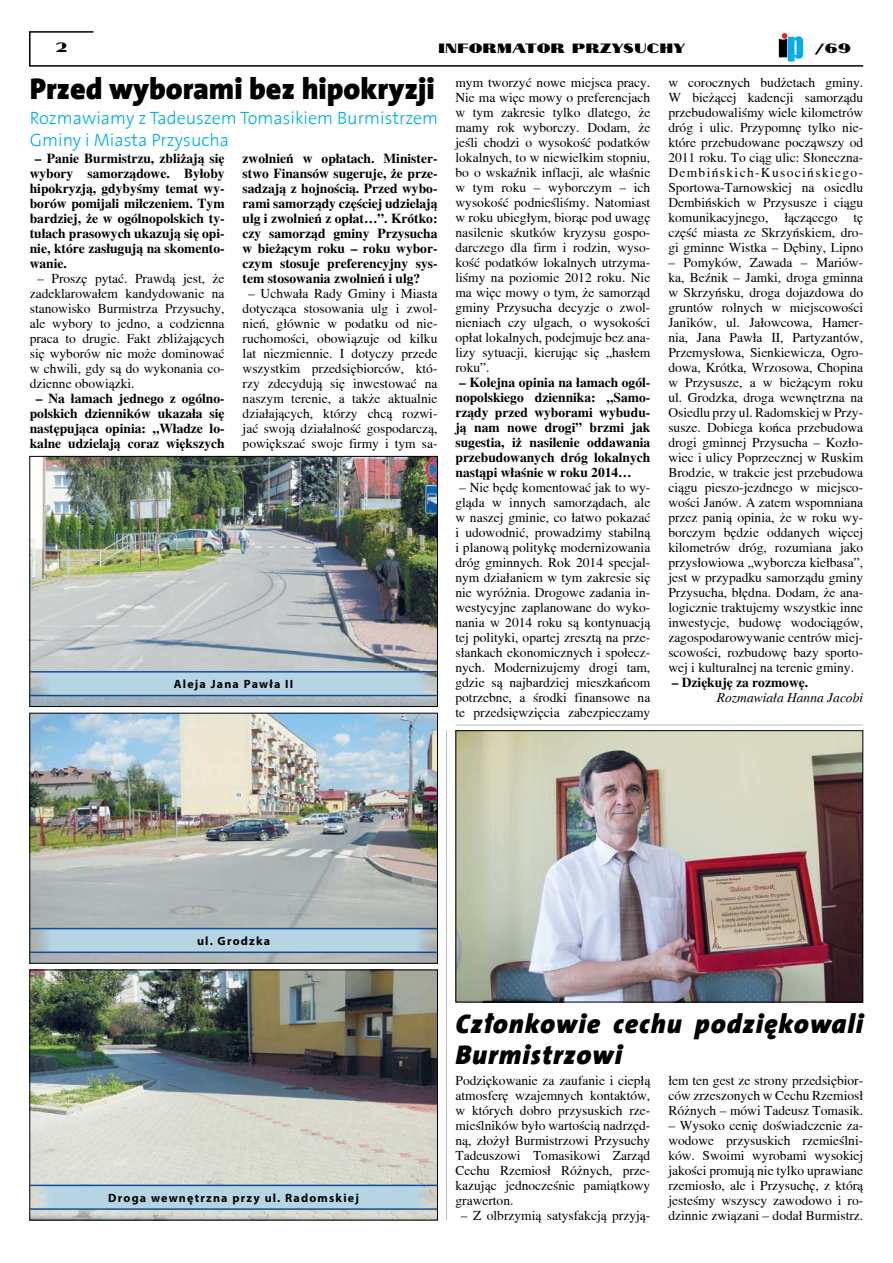
<style>
.page{position:relative;width:893px;height:1263px;background:#fff}
.page>*{position:absolute;margin:0;border:0;box-sizing:border-box;transform-origin:0 0}
.t1{font:900 30px "The Sans CEB9";color:#000}
.t2{font:italic 900 27px/31.5px "The Sans CEB9";letter-spacing:.04em;color:#000}
.t3{font:300 18px/21.6px "The Sans CEB3";color:#00aeef}
.t4{font:13.5px/15px "Toronto";color:#000;text-align:justify}
.t5{font:700 13.5px/15px "Toronto";color:#000;text-align:justify}
.t6{font:13.5px "Cyklop";color:#000}
.t7{font:italic 13.5px "Toronto";color:#000}
.t8{font:700 12px "Myriad Pro";letter-spacing:.1em;color:#000}
</style>
<div class="page">
<svg style="left:29px;top:31px;width:835px;height:36px"></svg>
<hr style="left:446px;top:730px;width:1px;height:490px;background:#bcbec0">
<hr style="left:455px;top:725px;width:408px;height:1px;background:#bcbec0">
<img style="left:457px;top:732px;width:404px;height:268px">
<div style="left:455px;top:730px;width:408px;height:272px;border:1px solid #000"></div>
<img style="left:31px;top:458px;width:405px;height:247px">
<div style="left:29px;top:456px;width:409px;height:251px;border:1px solid #000"></div>
<img style="left:31px;top:715px;width:405px;height:247px">
<div style="left:29px;top:713px;width:409px;height:251px;border:1px solid #000"></div>
<img style="left:31px;top:971px;width:405px;height:247px">
<div style="left:29px;top:969px;width:409px;height:251px;border:1px solid #000"></div>
<div style="left:30px;top:672px;width:407px;height:23px;background:#b5d5e5"></div>
<div style="left:30px;top:929px;width:407px;height:22px;background:#b5d5e5"></div>
<div style="left:30px;top:1186px;width:407px;height:22px;background:#b5d5e5"></div>
<hr style="left:30px;top:695px;width:407px;height:1px;background:#0e4e96">
<hr style="left:30px;top:951px;width:407px;height:2px;background:#0e4e96">
<hr style="left:30px;top:1208px;width:407px;height:2px;background:#0e4e96">
<hr style="left:30px;top:671px;width:407px;height:1px;background:#0e4e96">
<hr style="left:30px;top:928px;width:407px;height:1px;background:#0e4e96">
<hr style="left:30px;top:1184px;width:407px;height:2px;background:#0e4e96">
<p class="t6" style="left:55px;top:37px;width:15px">2</p>
<p class="t6" style="left:438px;top:37px;width:249px">INFORMATOR PRZYSUCHY</p>
<p class="t6" style="left:815px;top:37px;width:38px">/69</p>
<h1 class="t1" style="left:30px;top:71px;width:406px">Przed wyborami bez hipokryzji</h1>
<h3 class="t3" style="left:30px;top:108px;width:410px">Rozmawiamy z Tadeuszem Tomasikiem Burmistrzem<br>Gminy i Miasta Przysucha</h3>
<p class="t5" style="left:30px;top:151px;width:196px;text-indent:5px">– Panie Burmistrzu, zbliżają się wybory samorządowe. Byłoby hipokryzją, gdybyśmy temat wy&shy;borów pomijali milczeniem. Tym bardziej, że w ogólnopolskich ty&shy;tułach prasowych ukazują się opi&shy;nie, które zasługują na skomento&shy;wanie.</p>
<p class="t4" style="left:30px;top:271px;width:196px;text-indent:8px">– Proszę pytać. Prawdą jest, że zadeklarowałem kandydowanie na stanowisko Burmistrza Przysuchy, ale wybory to jedno, a codzienna praca to drugie. Fakt zbliżających się wyborów nie może dominować w chwili, gdy są do wykonania co&shy;dzienne obowiązki.</p>
<p class="t5" style="left:30px;top:391px;width:196px;text-align:center">– Na łamach jednego z ogólno&shy;polskich dzienników ukazała się następująca opinia: „Władze lo&shy;kalne udzielają coraz większych</p>
<p class="t5" style="left:243px;top:151px;width:196px">zwolnień w opłatach. Minister&shy;stwo Finansów sugeruje, że prze&shy;sadzają z hojnością. Przed wybo&shy;rami samorządy częściej udzielają ulg i zwolnień z opłat…”. Krótko: czy samorząd gminy Przysucha w bieżącym roku – roku wybor&shy;czym stosuje preferencyjny sys&shy;tem stosowania zwolnień i ulg?</p>
<p class="t4" style="left:243px;top:286px;width:196px;text-align:center">– Uchwała Rady Gminy i Miasta dotycząca stosowania ulg i zwol&shy;nień, głównie w podatku od nie&shy;ruchomości, obowiązuje od kilku lat niezmiennie. I dotyczy przede wszystkim przedsiębiorców, któ&shy;rzy zdecydują się inwestować na naszym terenie, a także aktualnie działających, którzy chcą rozwi&shy;jać swoją działalność gospodarczą, powiększać swoje firmy i tym sa-</p>
<p class="t8" style="left:174px;top:677px;width:121px">Aleja Jana Pawła II</p>
<p class="t4" style="left:455px;top:75px;width:196px">mym tworzyć nowe miejsca pracy.<br>Nie ma więc mowy o preferencjach w tym zakresie tylko dlatego, że mamy rok wyborczy. Dodam, że jeśli chodzi o wysokość podatków lokalnych, to w niewielkim stopniu, bo o wskaźnik inflacji, ale właśnie w tym roku – wyborczym – ich wysokość podnieśliśmy. Natomiast w roku ubiegłym, biorąc pod uwagę nasilenie skutków kryzysu gospo&shy;darczego dla firm i rodzin, wyso&shy;kość podatków lokalnych utrzyma&shy;liśmy na poziomie 2012 roku. Nie ma więc mowy o tym, że samorząd gminy Przysucha decyzje o zwol&shy;nieniach czy ulgach, o wysokości opłat lokalnych, podejmuje bez ana&shy;lizy sytuacji, kierując się „hasłem roku”.</p>
<p class="t5" style="left:455px;top:375px;width:196px">– Kolejna opinia na łamach ogól&shy;nopolskiego dziennika: „Samo&shy;rządy przed wyborami wybudu&shy;ją nam nowe drogi” brzmi jak sugestia, iż nasilenie oddawania przebudowanych dróg lokalnych nastąpi właśnie w roku 2014…</p>
<p class="t4" style="left:455px;top:480px;width:196px">– Nie będę komentować jak to wy&shy;gląda w innych samorządach, ale w naszej gminie, co łatwo pokazać i udowodnić, prowadzimy stabilną i planową politykę modernizowania dróg gminnych. Rok 2014 specjal&shy;nym działaniem w tym zakresie się nie wyróżnia. Drogowe zadania in&shy;westycyjne zaplanowane do wyko&shy;nania w 2014 roku są kontynuacją tej polityki, opartej zresztą na prze&shy;słankach ekonomicznych i społecz&shy;nych. Modernizujemy drogi tam, gdzie są najbardziej mieszkańcom potrzebne, a środki finansowe na te przedsięwzięcia zabezpieczamy</p>
<p class="t4" style="left:668px;top:75px;width:196px">w corocznych budżetach gminy.<br>W bieżącej kadencji samorządu przebudowaliśmy wiele kilometrów dróg i ulic. Przypomnę tylko nie&shy;które przebudowane począwszy od 2011 roku. To ciąg ulic: Słoneczna-Dembińskich-Kusocińskiego-Sportowa-Tarnowskiej na osiedlu Dembińskich w Przysusze i ciągu komunikacyjnego, łączącego tę część miasta ze Skrzyńskiem, dro&shy;gi gminne Wistka – Dębiny, Lipno</p>
<p class="t4" style="left:668px;top:255px;width:196px">– Pomyków, Zawada – Mariów&shy;ka, Beźnik – Jamki, droga gminna w Skrzyńsku, droga dojazdowa do gruntów rolnych w miejscowości Janików, ul. Jałowcowa, Hamer&shy;nia, Jana Pawła II, Partyzantów, Przemysłowa, Sienkiewicza, Ogro&shy;dowa, Krótka, Wrzosowa, Chopina w Przysusze, a w bieżącym roku ul. Grodzka, droga wewnętrzna na Osiedlu przy ul. Radomskiej w Przy&shy;susze. Dobiega końca przebudowa drogi gminnej Przysucha – Kozło&shy;wiec i ulicy Poprzecznej w Ruskim Brodzie, w trakcie jest przebudowa ciągu pieszo-jezdnego w miejsco&shy;wości Janów. A zatem wspomniana przez panią opinia, że w roku wy&shy;borczym będzie oddanych więcej kilometrów dróg, rozumiana jako przysłowiowa „wyborcza kiełbasa”, jest w przypadku samorządu gminy Przysucha, błędna. Dodam, że ana&shy;logicznie traktujemy wszystkie inne inwestycje, budowę wodociągów, zagospodarowywanie centrów miej&shy;scowości, rozbudowę bazy sporto&shy;wej i kulturalnej na terenie gminy.</p>
<p class="t5" style="left:672px;top:675px;width:138px">– Dziękuję za rozmowę.</p>
<p class="t7" style="left:717px;top:690px;width:148px">Rozmawiała Hanna Jacobi</p>
<p class="t8" style="left:197px;top:934px;width:74px">ul. Grodzka</p>
<p class="t8" style="left:108px;top:1191px;width:252px">Droga wewnętrzna przy ul. Radomskiej</p>
<h2 class="t2" style="left:455px;top:1009px;width:409px">Członkowie cechu podziękowali<br>Burmistrzowi</h2>
<p class="t4" style="left:455px;top:1073px;width:196px">Podziękowanie za zaufanie i ciepłą atmosferę wzajemnych kontaktów, w których dobro przysuskich rze&shy;mieślników było wartością nadrzęd&shy;ną, złożył Burmistrzowi Przysuchy Tadeuszowi Tomasikowi Zarząd Cechu Rzemiosł Różnych, prze&shy;kazując jednocześnie pamiątkowy grawerton.</p>
<p class="t4" style="left:461px;top:1208px;width:191px">– Z olbrzymią satysfakcją przyją-</p>
<p class="t4" style="left:668px;top:1073px;width:196px">łem ten gest ze strony przedsiębior&shy;ców zrzeszonych w Cechu Rzemiosł Różnych – mówi Tadeusz Tomasik.</p>
<p class="t4" style="left:668px;top:1118px;width:196px">– Wysoko cenię doświadczenie za&shy;wodowe przysuskich rzemieślni&shy;ków. Swoimi wyrobami wysokiej jakości promują nie tylko uprawiane rzemiosło, ale i Przysuchę, z którą jesteśmy wszyscy zawodowo i ro&shy;dzinnie związani – dodał Burmistrz.</p>
</div>
